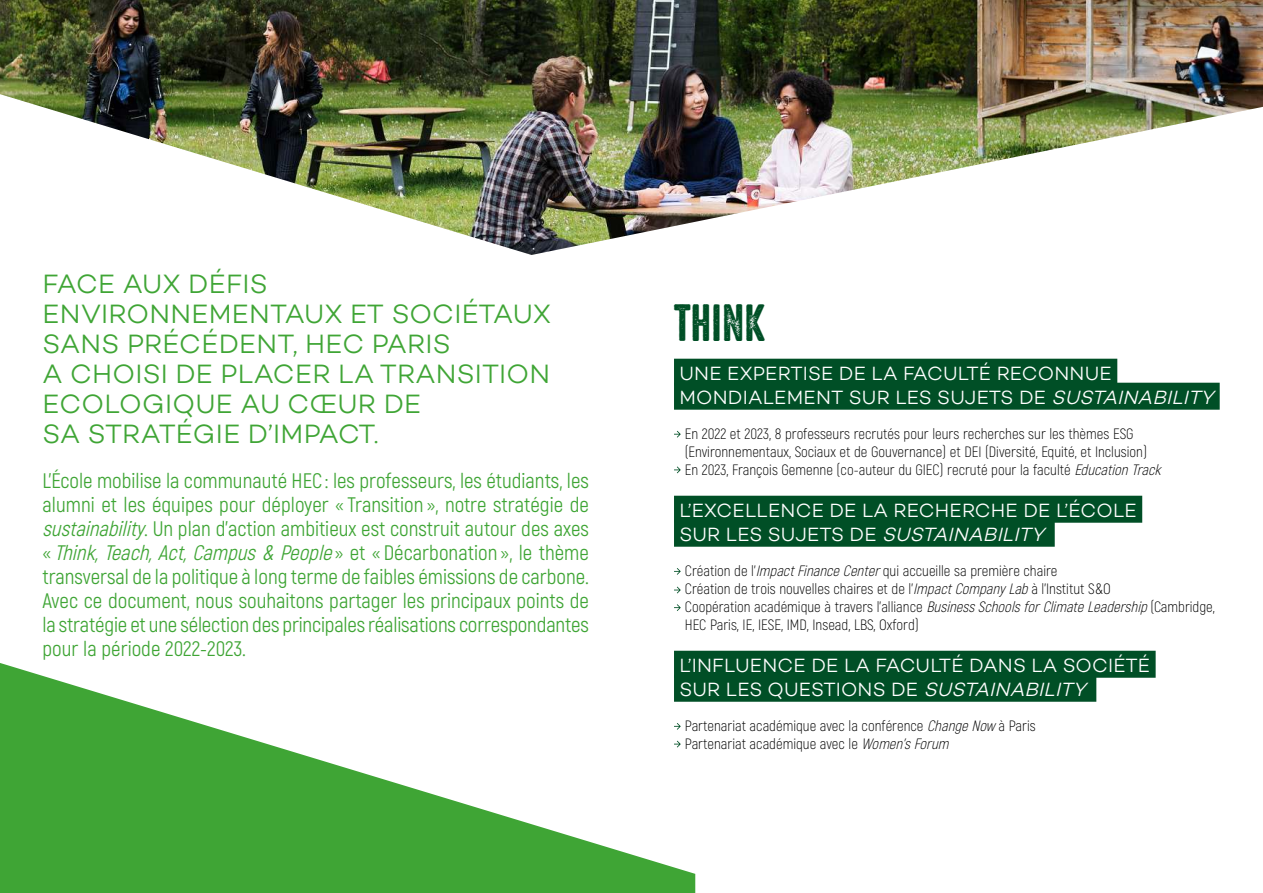
<style>
.page{position:relative;width:1263px;height:893px;background:#fff}
.page>*{position:absolute;margin:0;border:0;box-sizing:border-box;transform-origin:0 0}
.t1{font:47.1px "High Voltage Rough";color:#004f26}
.t2{font:300 27px/30px "Campton";letter-spacing:.01em;color:#3fa535}
.t3{font:21px/24px "Akrobat";letter-spacing:-.01em;color:#3fa535;text-align:justify}
.t4{font:300 19.5px/24px "Campton";letter-spacing:.01em;color:#fff}
.t5{font:300 15px/18px "Akrobat";color:#000}
.s1{font-style:italic}
</style>
<div class="page">
<svg style="left:0;top:663px;width:695px;height:230px;fill:#3fa535"></svg>
<img style="left:0;top:0;width:1263px;height:255px">
<div style="left:674px;top:364px;width:546px;height:403px;background:#fff"></div>
<div style="left:674px;top:359px;width:443px;height:27px;background:#004f26"></div>
<div style="left:674px;top:383px;width:546px;height:27px;background:#004f26"></div>
<div style="left:674px;top:496px;width:468px;height:27px;background:#004f26"></div>
<div style="left:674px;top:520px;width:381px;height:27px;background:#004f26"></div>
<div style="left:674px;top:651px;width:481px;height:27px;background:#004f26"></div>
<div style="left:674px;top:675px;width:422px;height:27px;background:#004f26"></div>
<svg style="left:674px;top:568px;width:7px;height:7px"></svg>
<svg style="left:674px;top:431px;width:7px;height:7px"></svg>
<svg style="left:674px;top:587px;width:7px;height:6px"></svg>
<svg style="left:674px;top:723px;width:7px;height:7px"></svg>
<svg style="left:674px;top:466px;width:7px;height:7px"></svg>
<svg style="left:674px;top:604px;width:7px;height:7px"></svg>
<svg style="left:674px;top:741px;width:7px;height:6px"></svg>
<h2 class="t2" style="left:43px;top:268px;width:510px">FACE AUX DÉFIS<br>ENVIRONNEMENTAUX ET SOCIÉTAUX<br>SANS PRÉCÉDENT, HEC PARIS<br>A CHOISI DE PLACER LA TRANSITION<br>ECOLOGIQUE AU CŒUR DE<br>SA STRATÉGIE D’IMPACT.</h2>
<p class="t3" style="left:43px;top:469px;width:548px">L’École mobilise la communauté HEC : les professeurs, les étudiants, les alumni et les équipes pour déployer « Transition », notre stratégie de <span class="s1">sustainability</span>. Un plan d’action ambitieux est construit autour des axes « <span class="s1">Think,Teach,Act,Campus&amp; People</span>» et « D é c a r b o n a t i o n » , l e t h è m e transversal de la politique à long terme de faibles émissions de carbone.<br>Avec ce document, nous souhaitons partager les principaux points de la stratégie et une sélection des principales réalisations correspondantes pour la période 2022-2023.</p>
<h1 class="t1" style="left:674px;top:297px;width:93px">THINK</h1>
<h3 class="t4" style="left:679px;top:361px;width:541px">UNE EXPERTISE DE LA FACULTÉ RECONNUE<br>MONDIALEMENT SUR LES SUJETS DE <span class="s1">SUSTAINABILITY</span></h3>
<p class="t5" style="left:685px;top:424px;width:481px">En 2022 et 2023, 8 professeurs recrutés pour leurs recherches sur les thèmes ESG (Environnementaux, Sociaux et de Gouvernance) et DEI (Diversité, Equité, et Inclusion)<br>En 2023, François Gemenne (co-auteur du GIEC) recruté pour la faculté <span class="s1">EducationTrack</span></p>
<h3 class="t4" style="left:679px;top:498px;width:459px">L’EXCELLENCE DE LA RECHERCHE DE L’ÉCOLE<br>S U R L E S S U J E TS D E <span class="s1">SUSTAINABILITY</span></h3>
<p class="t5" style="left:685px;top:561px;width:531px">Création de l’<span class="s1">ImpactFinanceCenter</span>qui accueille sa première chaire<br>Création de trois nouvelles chaires et de l’<span class="s1">ImpactCompanyLab</span>à l’Institut S&amp;O<br>Coopération académique à travers l’alliance <span class="s1">BusinessSchoolsforClimateLeadership</span>(Cambridge, HEC Paris, IE, IESE, IMD, Insead, LBS, Oxford)</p>
<h3 class="t4" style="left:679px;top:653px;width:472px">L’INFLUENCE DE LA FACULTÉ DANS LA SOCIÉTÉ<br>S U R L ES QU ESTI O N S D E <span class="s1">SUSTAINABILITY</span></h3>
<p class="t5" style="left:685px;top:716px;width:352px">Partenariat académique avec la conférence <span class="s1">ChangeNow</span> à Paris<br>Partenariat académique avec le <span class="s1">Women’sForum</span></p>
</div>
